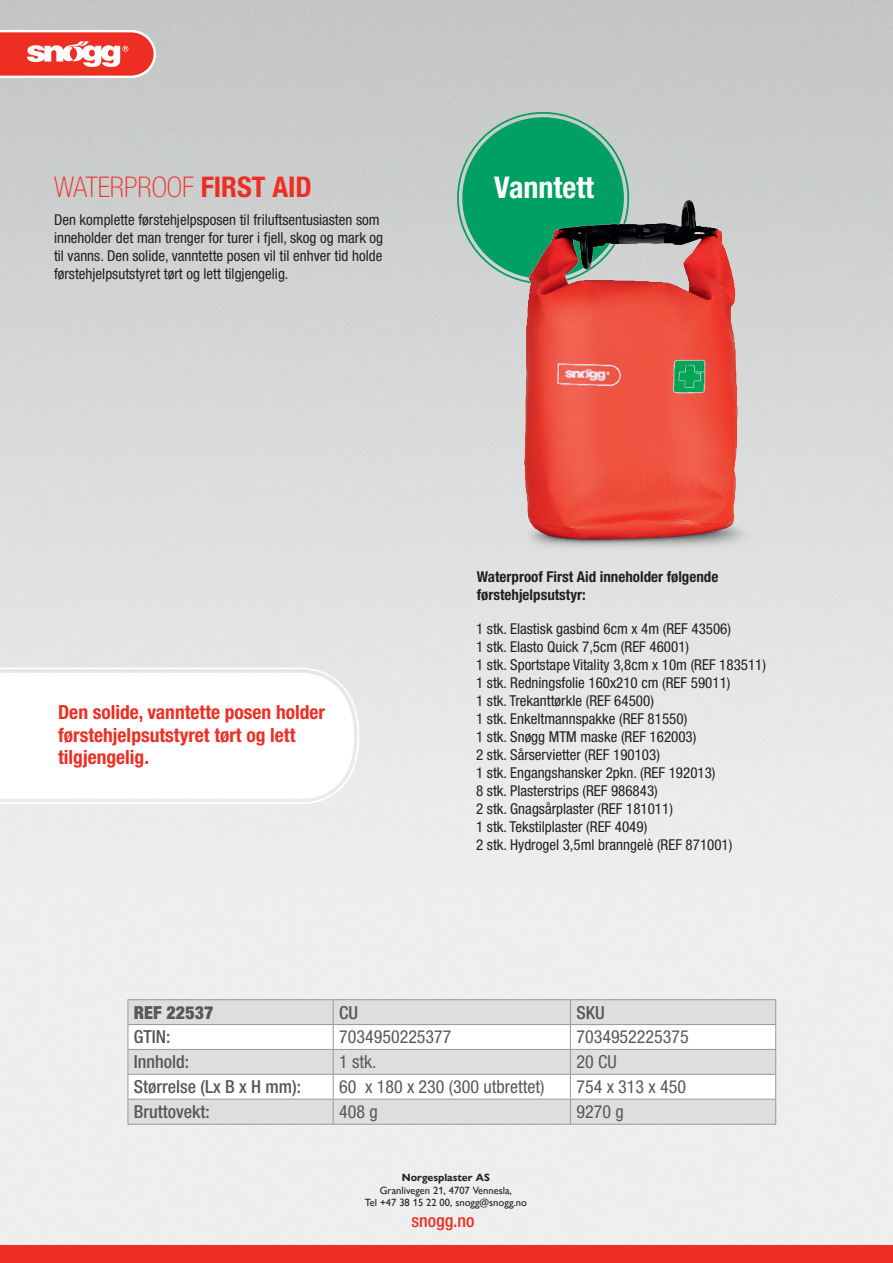
<style>
.page{position:relative;width:893px;height:1263px;background:#fff}
.page>*{position:absolute;margin:0;border:0;box-sizing:border-box;transform-origin:0 0}
.Text_in_red_green_bubble{font:700 condensed 30px "Helvetica Neue LT Pro";color:#fff}
.Product_name_Thin_19pkt{font:100 condensed 28.5px "Helvetica Neue LT Pro";color:#ee2f25}
.Informationruta_13_pkt_röd{font:700 condensed 19.5px/22.5px "Helvetica Neue LT Pro";color:#ee2e22}
.t1{font:condensed 18px "Helvetica Neue LT Std";color:#57585a}
.t2{font:500 condensed 18px "Helvetica Neue LT Std";color:#57585a}
.t3{font:500 condensed 18px "Helvetica Neue LT Std";color:#ee2e22}
.t4{font:900 condensed 18px "Helvetica Neue LT Std";color:#57585a}
.Product_infotext_10pkt{font:condensed 15px/18px "Helvetica Neue LT Pro";color:#231f20}
.Product_infotext_10pkt-2{font:700 condensed 15px/18px "Helvetica Neue LT Pro";color:#231f20}
.t5{font:10.5px/12.6px "Gill Sans Nova";color:#231f20;text-align:center}
.t6{font:700 10.5px "Gill Sans Nova";color:#231f20}
.s1{font-weight:700;color:#ee2e22}
</style>
<div class="page">
<img style="left:0;top:0;width:893px;height:1246px">
<div style="left:0;top:1246px;width:893px;height:17px;background:#ee2e22"></div>
<div style="left:129px;top:1000px;width:646px;height:124px;background:#dddee0"></div>
<svg style="left:129px;top:1025px;width:646px;height:74px"></svg>
<hr style="left:128px;top:999px;width:205px;height:1px;background:#95979a">
<hr style="left:333px;top:999px;width:237px;height:1px;background:#95979a">
<hr style="left:570px;top:999px;width:206px;height:1px;background:#95979a">
<hr style="left:128px;top:1024px;width:205px;height:1px;background:#95979a">
<hr style="left:333px;top:1024px;width:237px;height:1px;background:#95979a">
<hr style="left:570px;top:1024px;width:206px;height:1px;background:#95979a">
<hr style="left:128px;top:1049px;width:205px;height:1px;background:#95979a">
<hr style="left:333px;top:1049px;width:237px;height:1px;background:#95979a">
<hr style="left:570px;top:1049px;width:206px;height:1px;background:#95979a">
<hr style="left:128px;top:1074px;width:205px;height:1px;background:#95979a">
<hr style="left:333px;top:1074px;width:237px;height:1px;background:#95979a">
<hr style="left:570px;top:1074px;width:206px;height:1px;background:#95979a">
<hr style="left:128px;top:1099px;width:205px;height:1px;background:#95979a">
<svg style="left:128px;top:1000px;width:1px;height:124px"></svg>
<hr style="left:333px;top:1099px;width:237px;height:1px;background:#95979a">
<svg style="left:333px;top:1000px;width:1px;height:124px"></svg>
<hr style="left:570px;top:1099px;width:206px;height:1px;background:#95979a">
<svg style="left:570px;top:1000px;width:1px;height:124px"></svg>
<svg style="left:775px;top:1000px;width:1px;height:124px"></svg>
<hr style="left:128px;top:1124px;width:205px;height:1px;background:#95979a">
<hr style="left:333px;top:1124px;width:237px;height:1px;background:#95979a">
<hr style="left:570px;top:1124px;width:206px;height:1px;background:#95979a">
<svg style="left:0;top:667px;width:360px;height:138px"></svg>
<svg style="left:0;top:673px;width:354px;height:126px"></svg>
<div style="left:462px;top:117px;width:162px;height:162px;background:#009f63;border-radius:50%"></div>
<img style="left:477px;top:170px;width:314px;height:389px">
<svg style="left:0;top:30px;width:156px;height:48px"></svg>
<p class="Product_name_Thin_19pkt" style="left:54px;top:171px;width:259px">WATERPROOF <span class="s1">FIRST AID</span></p>
<p class="Text_in_red_green_bubble" style="left:494px;top:169px;width:101px">Vanntett</p>
<p class="Product_infotext_10pkt" style="left:54px;top:210px;width:331px">Den komplette førstehjelpsposen til friluftsentusiasten som inneholder det man trenger for turer i fjell, skog og mark og til vanns. Den solide, vanntette posen vil til enhver tid holde førstehjelpsutstyret tørt og lett tilgjengelig.</p>
<p class="Informationruta_13_pkt_röd" style="left:58px;top:700px;width:269px">Den solide, vanntette posen holder førstehjelpsutstyret tørt og lett tilgjengelig.</p>
<p class="Product_infotext_10pkt-2" style="left:477px;top:568px;width:243px">Waterproof First Aid inneholder følgende førstehjelpsutstyr:</p>
<p class="Product_infotext_10pkt" style="left:476px;top:619px;width:256px">1 stk. Elastisk gasbind 6cm x 4m (REF 43506)</p>
<p class="Product_infotext_10pkt" style="left:476px;top:637px;width:215px">1 stk. Elasto Quick 7,5cm (REF 46001)</p>
<p class="Product_infotext_10pkt" style="left:476px;top:655px;width:291px">1 stk. Sportstape Vitality 3,8cm x 10m (REF 183511)</p>
<p class="Product_infotext_10pkt" style="left:476px;top:673px;width:256px">1 stk. Redningsfolie 160x210 cm (REF 59011)</p>
<p class="Product_infotext_10pkt" style="left:476px;top:691px;width:179px">1 stk. Trekanttørkle (REF 64500)</p>
<p class="Product_infotext_10pkt" style="left:476px;top:709px;width:213px">1 stk. Enkeltmannspakke (REF 81550)</p>
<p class="Product_infotext_10pkt" style="left:476px;top:727px;width:222px">1 stk. Snøgg MTM maske (REF 162003)</p>
<p class="Product_infotext_10pkt" style="left:476px;top:745px;width:185px">2 stk. Sårservietter (REF 190103)</p>
<p class="Product_infotext_10pkt" style="left:476px;top:763px;width:241px">1 stk. Engangshansker 2pkn. (REF 192013)</p>
<p class="Product_infotext_10pkt" style="left:476px;top:781px;width:183px">8 stk. Plasterstrips (REF 986843)</p>
<p class="Product_infotext_10pkt" style="left:476px;top:799px;width:198px">2 stk. Gnagsårplaster (REF 181011)</p>
<p class="Product_infotext_10pkt" style="left:476px;top:817px;width:173px">1 stk. Tekstilplaster (REF 4049)</p>
<p class="Product_infotext_10pkt" style="left:476px;top:835px;width:258px">2 stk. Hydrogel 3,5ml branngelè (REF 871001)</p>
<p class="t4" style="left:134px;top:1001px;width:81px">REF 22537</p>
<p class="t2" style="left:339px;top:1001px;width:21px">CU</p>
<p class="t2" style="left:576px;top:1001px;width:30px">SKU</p>
<p class="t2" style="left:134px;top:1026px;width:38px">GTIN:</p>
<p class="t1" style="left:339px;top:1027px;width:114px">7034950225377</p>
<p class="t1" style="left:576px;top:1027px;width:114px">7034952225375</p>
<p class="t2" style="left:134px;top:1051px;width:57px">Innhold:</p>
<p class="t1" style="left:339px;top:1051px;width:39px">1 stk.</p>
<p class="t1" style="left:576px;top:1051px;width:42px">20 CU</p>
<p class="t2" style="left:134px;top:1076px;width:169px">Størrelse (Lx B x H mm):</p>
<p class="t1" style="left:339px;top:1076px;width:207px">60 x 180 x 230 (300 utbrettet)</p>
<p class="t1" style="left:576px;top:1076px;width:111px">754 x 313 x 450</p>
<p class="t2" style="left:134px;top:1101px;width:77px">Bruttovekt:</p>
<p class="t1" style="left:339px;top:1101px;width:40px">408 g</p>
<p class="t1" style="left:576px;top:1101px;width:49px">9270 g</p>
<p class="t6" style="left:402px;top:1171px;width:90px">Norgesplaster AS</p>
<p class="t5" style="left:365px;top:1184px;width:164px">Granlivegen 21, 4707 Vennesla,<br>Tel +47 38 15 22 00, snogg@snogg.no</p>
<p class="t3" style="left:411px;top:1210px;width:64px">snogg.no</p>
</div>
